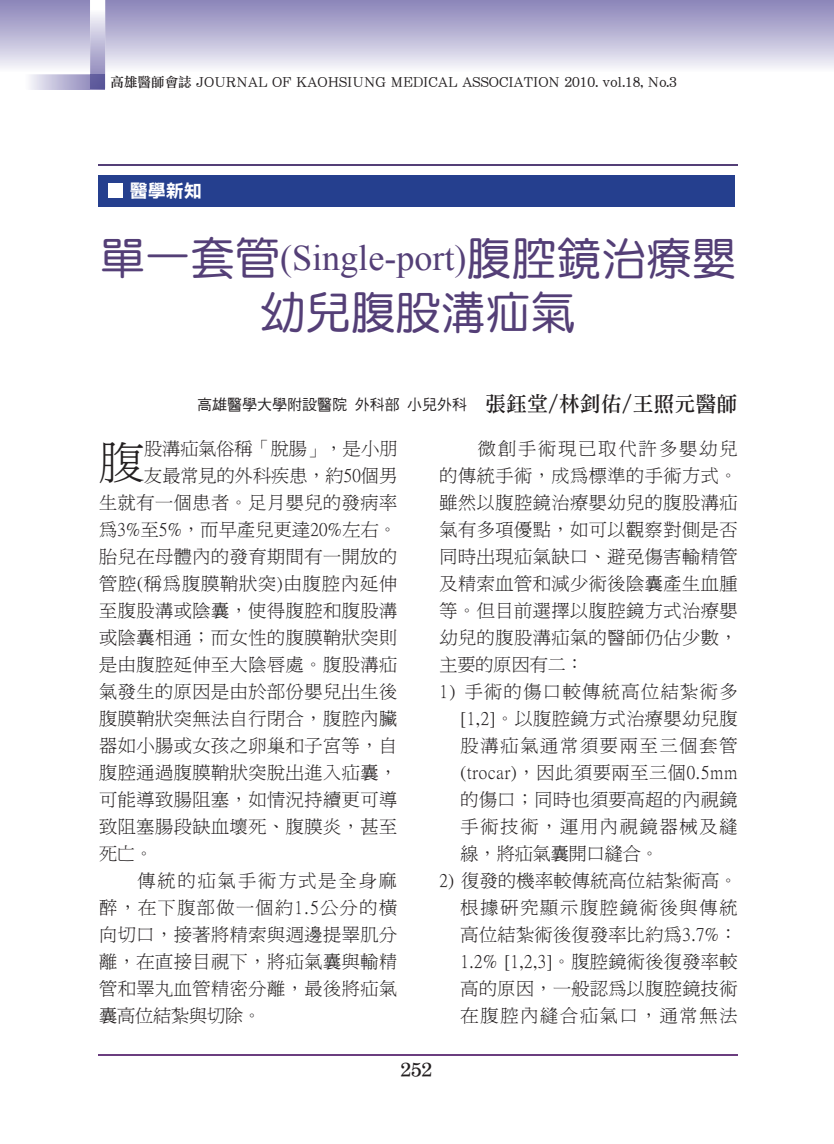
<style>
.page{position:relative;width:834px;height:1144px;background:#fff}
.page>*{position:absolute;margin:0;border:0;box-sizing:border-box;transform-origin:0 0}
.t1{font:45px "DF Yuan W5 WIN BF";color:#543f77}
.t2{font:45px "P Ming Li U";color:#231f20}
.t3{font:36px "Times New Roman";color:#543f77}
.t4{font:18px/27px "P Ming Li U";letter-spacing:.035em;color:#231f20;text-align:justify}
.t5{font:18px "P Ming Li U";letter-spacing:.005em;color:#231f20}
.t6{font:18px "P Ming Li U";letter-spacing:.015em;color:#231f20}
.t7{font:18px "P Ming Li U";letter-spacing:.055em;color:#231f20}
.t8{font:18px "P Ming Li U";letter-spacing:.085em;color:#231f20}
.t9{font:18px "P Ming Li U";letter-spacing:.115em;color:#231f20}
.t10{font:18px "P Ming Li U";color:#231f20}
.t11{font:18px "DF Li Hei W7 WIN BF";color:#fff}
.t12{font:18px "DF Li Song W7 WINP BF";color:#231f20}
.t13{font:15px "DF Hei W5 WIN BF";color:#231f20}
.t14{font:13.5px "DF Li Song W5 WINP BF";color:#231f20}
.s1{font-family:"DF Yuan W5 WIN BF";font-size:45px}
.s2{font-family:"DF Li Song W5 WIN BF";font-size:21px}
</style>
<div class="page">
<svg style="left:0;top:0;width:821px;height:88px"></svg>
<hr style="left:98px;top:1054px;width:639px;height:1px;background:#6b3d7f">
<hr style="left:98px;top:165px;width:639px;height:1px;background:#543f77">
<svg style="left:90px;top:0;width:15px;height:74px"></svg>
<svg style="left:30px;top:89px;width:75px;height:1px"></svg>
<img style="left:9px;top:74px;width:81px;height:15px">
<img style="left:90px;top:74px;width:15px;height:15px">
<svg style="left:821px;top:0;width:12px;height:68px"></svg>
<div style="left:98px;top:175px;width:636px;height:32px;background:#253f8e"></div>
<div style="left:108px;top:183px;width:15px;height:15px;background:#fff"></div>
<p class="t14" style="left:111px;top:75px;width:567px">高雄醫師會誌 JOURNAL OF KAOHSIUNG MEDICAL ASSOCIATION 2010. vol.18, No.3</p>
<p class="t11" style="left:130px;top:182px;width:73px">醫學新知</p>
<h2 class="t3" style="left:100px;top:234px;width:637px"><span class="s1">單一套管</span>(Single-port)<span class="s1">腹腔鏡治療嬰</span></h2>
<h1 class="t1" style="left:261px;top:290px;width:316px">幼兒腹股溝疝氣</h1>
<p class="t13" style="left:197px;top:396px;width:542px">高雄醫學大學附設醫院 外科部 小兒外科 <span class="s2">張鈺堂/林釗佑/王照元醫師</span></p>
<h1 class="t2" style="left:99px;top:440px;width:46px">腹</h1>
<p class="t5" style="left:144px;top:440px;width:254px">股溝疝氣俗稱「脫腸」，是小朋</p>
<p class="t5" style="left:144px;top:467px;width:254px">友最常見的外科疾患，約50個男</p>
<p class="t4" style="left:99px;top:489px;width:299px">生就有一個患者。足月嬰兒的發病率</p>
<p class="t6" style="left:99px;top:521px;width:299px">為3%至5%，而早產兒更達20%左右。</p>
<p class="t4" style="left:99px;top:543px;width:299px">胎兒在母體內的發育期間有一開放的</p>
<p class="t7" style="left:99px;top:575px;width:299px">管腔(稱為腹膜鞘狀突)由腹腔內延伸</p>
<p class="t4" style="left:99px;top:597px;width:299px">至腹股溝或陰囊，使得腹腔和腹股溝</p>
<p class="t4" style="left:99px;top:624px;width:299px">或陰囊相通；而女性的腹膜鞘狀突則</p>
<p class="t4" style="left:99px;top:651px;width:299px">是由腹腔延伸至大陰唇處。腹股溝疝</p>
<p class="t4" style="left:99px;top:678px;width:299px">氣發生的原因是由於部份嬰兒出生後</p>
<p class="t4" style="left:99px;top:705px;width:299px">腹膜鞘狀突無法自行閉合，腹腔內臟</p>
<p class="t4" style="left:99px;top:732px;width:299px">器如小腸或女孩之卵巢和子宮等，自</p>
<p class="t4" style="left:99px;top:759px;width:299px">腹腔通過腹膜鞘狀突脫出進入疝囊，</p>
<p class="t4" style="left:99px;top:786px;width:299px">可能導致腸阻塞，如情況持續更可導</p>
<p class="t4" style="left:99px;top:813px;width:299px">致阻塞腸段缺血壞死、腹膜炎，甚至</p>
<p class="t4" style="left:99px;top:840px;width:55px">死亡。</p>
<p class="t9" style="left:137px;top:872px;width:261px">傳統的疝氣手術方式是全身麻</p>
<p class="t8" style="left:99px;top:899px;width:299px">醉，在下腹部做一個約1.5公分的橫</p>
<p class="t4" style="left:99px;top:921px;width:299px">向切口，接著將精索與週邊提睪肌分</p>
<p class="t4" style="left:99px;top:948px;width:299px">離，在直接目視下，將疝氣囊與輸精</p>
<p class="t4" style="left:99px;top:975px;width:299px">管和睪丸血管精密分離，最後將疝氣</p>
<p class="t10" style="left:99px;top:1007px;width:163px">囊高位結紮與切除。</p>
<p class="t4" style="left:439px;top:435px;width:299px;text-indent:38px">微創手術現已取代許多嬰幼兒的傳統手術，成為標準的手術方式。雖然以腹腔鏡治療嬰幼兒的腹股溝疝氣有多項優點，如可以觀察對側是否同時出現疝氣缺口、避免傷害輸精管及精索血管和減少術後陰囊產生血腫等。但目前選擇以腹腔鏡方式治療嬰幼兒的腹股溝疝氣的醫師仍佔少數，主要的原因有二：</p>
<p class="t4" style="left:460px;top:678px;width:278px;text-indent:-21px">1) 手術的傷口較傳統高位結紮術多[1,2]。以腹腔鏡方式治療嬰幼兒腹股溝疝氣通常須要兩至三個套管(trocar)，因此須要兩至三個0.5mm的傷口；同時也須要高超的內視鏡手術技術，運用內視鏡器械及縫線，將疝氣囊開口縫合。</p>
<p class="t4" style="left:460px;top:867px;width:278px;text-indent:-21px">2) 復發的機率較傳統高位結紮術高。根據研究顯示腹腔鏡術後與傳統高位結紮術後復發率比約為3.7%：1.2% [1,2,3]。腹腔鏡術後復發率較高的原因，一般認為以腹腔鏡技術在腹腔內縫合疝氣口，通常無法</p>
<p class="t12" style="left:400px;top:1060px;width:33px">252</p>
</div>
